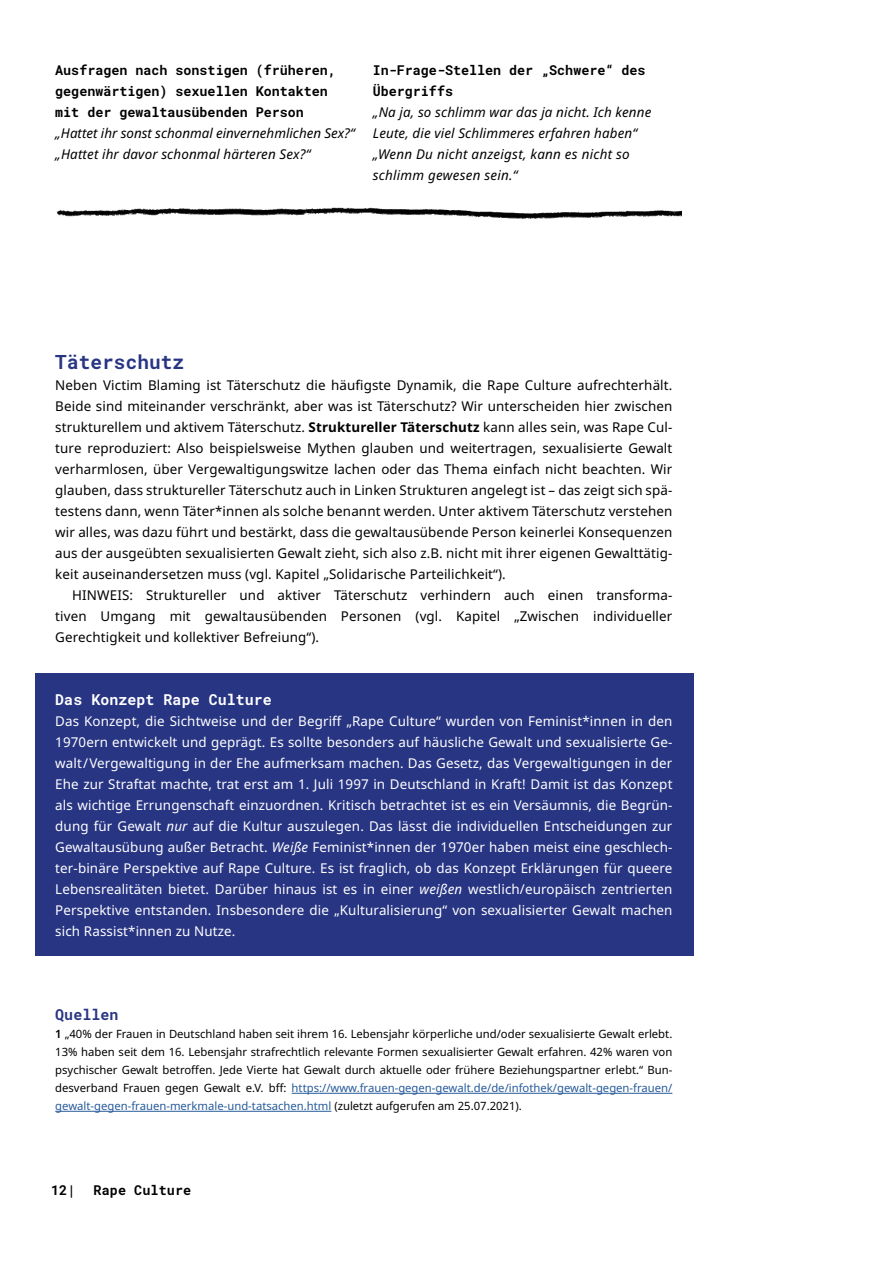
<style>
.page{position:relative;width:893px;height:1263px;background:#fff}
.page>*{position:absolute;margin:0;border:0;box-sizing:border-box;transform-origin:0 0}
.t1{font:700 19.5px "Roboto Mono";letter-spacing:.01em;color:#283583}
.t2{font:700 15px "Roboto Mono";letter-spacing:.01em;color:#fff}
.t3{font:700 15px "Roboto Mono";letter-spacing:.01em;color:#283583}
.Fließtext_neu_Noto{font:13.5px/21px "Noto Sans";letter-spacing:.01em;color:#000;text-align:justify}
.Fließtext_neu_Noto-2{font:13.5px/21px "Noto Sans";letter-spacing:.01em;color:#fff;text-align:justify}
.Fließtext_neu_Noto-3{font:italic 13.5px/21px "Noto Sans";letter-spacing:.01em;color:#000}
.Fließtext_neu_Noto-4{font:700 13.5px/21px "Roboto Mono";color:#000}
.Kapitel-Fusszeile-li{font:700 13.5px "Roboto Mono";letter-spacing:.01em;color:#000}
.Quelle{font:11.4px/18px "Noto Sans";color:#000;text-align:justify}
.s1{font-weight:700}
.s2{font-style:italic}
.s3{font-weight:600}
.s4{color:#275b9b}
</style>
<div class="page">
<div style="left:35px;top:673px;width:659px;height:283px;background:#283583"></div>
<img style="left:56px;top:207px;width:625px;height:12px">
<hr style="left:292px;top:1093px;width:380px;height:1px;background:#275b9b">
<hr style="left:55px;top:1111px;width:276px;height:1px;background:#275b9b">
<p class="Fließtext_neu_Noto-4" style="left:55px;top:59px;width:282px">Ausfragen nach sonstigen (früheren, gegenwärtigen) sexuellen Kontakten mit der gewaltausübenden Person</p>
<p class="Fließtext_neu_Noto-3" style="left:55px;top:123px;width:301px">„Hattet ihr sonst schonmal einvernehmlichen Sex?“</p>
<p class="Fließtext_neu_Noto-3" style="left:55px;top:144px;width:257px">„Hattet ihr davor schonmal härteren Sex?“</p>
<p class="Fließtext_neu_Noto-4" style="left:373px;top:59px;width:274px">In-Frage-Stellen der „Schwere“ des<br>Übergriffs</p>
<p class="Fließtext_neu_Noto-3" style="left:373px;top:102px;width:280px">„Na ja, so schlimm war das ja nicht. Ich kenne<br>Leute, die viel Schlimmeres erfahren haben“</p>
<p class="Fließtext_neu_Noto-3" style="left:373px;top:144px;width:258px">„Wenn Du nicht anzeigst, kann es nicht so schlimm gewesen sein.“</p>
<h2 class="t1" style="left:55px;top:348px;width:130px">Täterschutz</h2>
<p class="Fließtext_neu_Noto" style="left:55px;top:375px;width:619px">Neben Victim Blaming ist Täterschutz die häufigste Dynamik, die Rape Culture aufrechterhält.<br>Beide sind miteinander verschränkt, aber was ist Täterschutz? Wir unterscheiden hier zwischen strukturellem und aktivem Täterschutz. <span class="s1">Struktureller Täterschutz</span> kann alles sein, was Rape Cul&shy;ture reproduziert: Also beispielsweise Mythen glauben und weitertragen, sexualisierte Gewalt verharmlosen, über Vergewaltigungswitze lachen oder das Thema einfach nicht beachten. Wir glauben, dass struktureller Täterschutz auch in Linken Strukturen angelegt ist – das zeigt sich spä&shy;testens dann, wenn Täter*innen als solche benannt werden. Unter aktivem Täterschutz verstehen wir alles, was dazu führt und bestärkt, dass die gewaltausübende Person keinerlei Konsequenzen aus der ausgeübten sexualisierten Gewalt zieht, sich also z.B. nicht mit ihrer eigenen Gewalttätig&shy;keit auseinandersetzen muss (vgl. Kapitel „Solidarische Parteilichkeit“).</p>
<p class="Fließtext_neu_Noto" style="left:55px;top:585px;width:619px;text-indent:17px">HINWEIS: Struktureller und aktiver Täterschutz verhindern auch einen transforma&shy;tiven Umgang mit gewaltausübenden Personen (vgl. Kapitel „Zwischen individueller Gerechtigkeit und kollektiver Befreiung“).</p>
<h3 class="t2" style="left:55px;top:689px;width:218px">Das Konzept Rape Culture</h3>
<p class="Fließtext_neu_Noto-2" style="left:55px;top:711px;width:619px">Das Konzept, die Sichtweise und der Begriff „Rape Culture“ wurden von Feminist*innen in den 1970ern entwickelt und geprägt. Es sollte besonders auf häusliche Gewalt und sexualisierte Ge&shy;walt/Vergewaltigung in der Ehe aufmerksam machen. Das Gesetz, das Vergewaltigungen in der Ehe zur Straftat machte, trat erst am 1. Juli 1997 in Deutschland in Kraft! Damit ist das Konzept als wichtige Errungenschaft einzuordnen. Kritisch betrachtet ist es ein Versäumnis, die Begrün&shy;dung für Gewalt <span class="s2">nur</span> auf die Kultur auszulegen. Das lässt die individuellen Entscheidungen zur Gewaltausübung außer Betracht. <span class="s2">Weiße</span> Feminist*innen der 1970er haben meist eine geschlech&shy;ter-binäre Perspektive auf Rape Culture. Es ist fraglich, ob das Konzept Erklärungen für queere Lebensrealitäten bietet. Darüber hinaus ist es in einer <span class="s2">weißen</span> westlich/europäisch zentrierten Perspektive entstanden. Insbesondere die „Kulturalisierung“ von sexualisierter Gewalt machen sich Rassist*innen zu Nutze.</p>
<h3 class="t3" style="left:55px;top:1004px;width:65px">Quellen</h3>
<p class="Quelle" style="left:55px;top:1025px;width:619px"><span class="s3">1</span> „40% der Frauen in Deutschland haben seit ihrem 16. Lebensjahr körperliche und/oder sexualisierte Gewalt erlebt.<br>13% haben seit dem 16. Lebensjahr strafrechtlich relevante Formen sexualisierter Gewalt erfahren. 42% waren von psychischer Gewalt betroffen. Jede Vierte hat Gewalt durch aktuelle oder frühere Beziehungspartner erlebt.“ Bun&shy;desverband Frauen gegen Gewalt e.V. bff: <span class="s4">https://www.frauen-gegen-gewalt.de/de/infothek/gewalt-gegen-frauen/ gewalt-gegen-frauen-merkmale-und-tatsachen.html</span> (zuletzt aufgerufen am 25.07.2021).</p>
<p class="Fließtext_neu_Noto-4" style="left:51px;top:1179px;width:26px">12|</p>
<p class="Kapitel-Fusszeile-li" style="left:94px;top:1180px;width:99px">Rape Culture</p>
</div>
